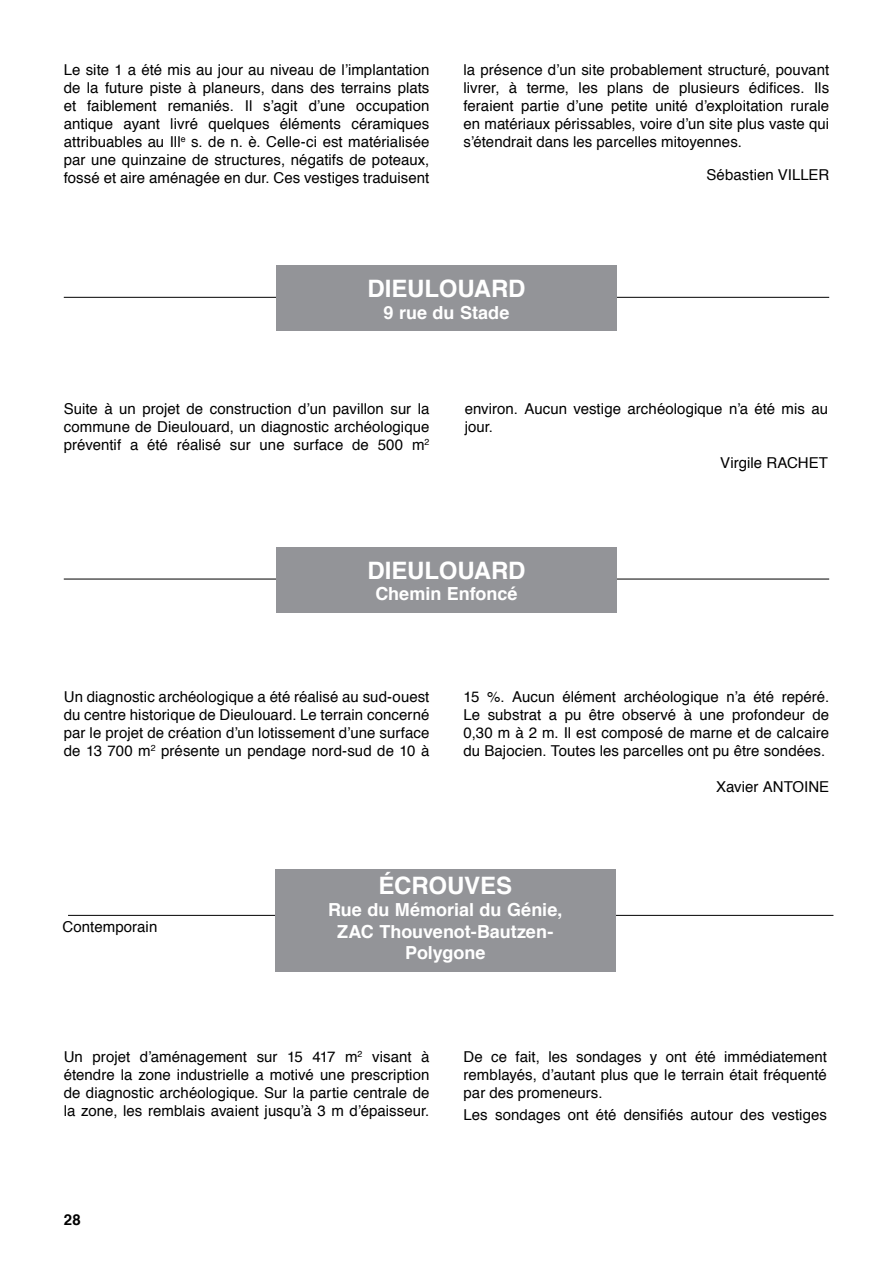
<style>
.page{position:relative;width:893px;height:1263px;background:#fff}
.page>*{position:absolute;margin:0;border:0;box-sizing:border-box;transform-origin:0 0}
.t1{font:700 24px "Helvetica";letter-spacing:-.005em;color:#fff}
.t2{font:700 18px/21.6px "Helvetica";color:#fff;text-align:center}
.t3{font:15px/18px "Helvetica";letter-spacing:.005em;color:#000;text-align:justify}
.t4{font:700 15px "Helvetica";color:#000}
</style>
<div class="page">
<hr style="left:64px;top:297px;width:765px;height:1px;background:#000">
<div style="left:276px;top:265px;width:341px;height:66px;background:#939498"></div>
<hr style="left:64px;top:579px;width:765px;height:1px;background:#000">
<div style="left:276px;top:547px;width:341px;height:65px;background:#939498"></div>
<hr style="left:68px;top:915px;width:765px;height:1px;background:#000">
<div style="left:275px;top:869px;width:340px;height:102px;background:#939498"></div>
<p class="t3" style="left:64px;top:61px;width:367px">Le site 1 a été mis au jour au niveau de l’implantation de la future piste à planeurs, dans des terrains plats et faiblement remaniés. Il s’agit d’une occupation antique ayant livré quelques éléments céramiques attribuables au Ill<sup>e</sup> s. de n. è. Celle-ci est matérialisée par une quinzaine de structures, négatifs de poteaux, fossé et aire aménagée en dur. Ces vestiges traduisent</p>
<p class="t3" style="left:463px;top:61px;width:367px">la présence d’un site probablement structuré, pouvant livrer, à terme, les plans de plusieurs édifices. Ils feraient partie d’une petite unité d’exploitation rurale en matériaux périssables, voire d’un site plus vaste qui s’étendrait dans les parcelles mitoyennes.</p>
<p class="t3" style="left:707px;top:166px;width:124px">Sébastien VILLER</p>
<h1 class="t1" style="left:367px;top:269px;width:160px">DIEULOUARD</h1>
<p class="t2" style="left:384px;top:302px;width:127px">9 rue du Stade</p>
<p class="t3" style="left:64px;top:400px;width:367px">Suite à un projet de construction d’un pavillon sur la commune de Dieulouard, un diagnostic archéologique préventif a été réalisé sur une surface de 500 m<sup>2</sup></p>
<p class="t3" style="left:465px;top:400px;width:365px">environ. Aucun vestige archéologique n’a été mis au jour.</p>
<p class="t3" style="left:720px;top:454px;width:109px">Virgile RACHET</p>
<h1 class="t1" style="left:367px;top:551px;width:160px">DIEULOUARD</h1>
<p class="t2" style="left:375px;top:583px;width:144px">Chemin Enfoncé</p>
<p class="t3" style="left:64px;top:688px;width:367px">Un diagnostic archéologique a été réalisé au sud-ouest du centre historique de Dieulouard. Le terrain concerné par le projet de création d’un lotissement d’une surface de 13 700 m<sup>2</sup> présente un pendage nord-sud de 10 à</p>
<p class="t3" style="left:463px;top:688px;width:367px">15 %. Aucun élément archéologique n’a été repéré.<br>Le substrat a pu être observé à une profondeur de 0,30 m à 2 m. Il est composé de marne et de calcaire du Bajocien. Toutes les parcelles ont pu être sondées.</p>
<p class="t3" style="left:716px;top:778px;width:114px">Xavier ANTOINE</p>
<p class="t3" style="left:63px;top:918px;width:96px">Contemporain</p>
<h1 class="t1" style="left:379px;top:867px;width:135px">ÉCROUVES</h1>
<p class="t2" style="left:328px;top:899px;width:236px">Rue du Mémorial du Génie,<br>ZAC Thouvenot-Bautzen-<br>Polygone</p>
<p class="t3" style="left:64px;top:1048px;width:367px">Un projet d’aménagement sur 15 417 m<sup>2</sup> visant à étendre la zone industrielle a motivé une prescription de diagnostic archéologique. Sur la partie centrale de la zone, les remblais avaient jusqu’à 3 m d’épaisseur.</p>
<p class="t3" style="left:464px;top:1048px;width:365px">De ce fait, les sondages y ont été immédiatement remblayés, d’autant plus que le terrain était fréquenté par des promeneurs.</p>
<p class="t3" style="left:464px;top:1106px;width:365px">Les sondages ont été densifiés autour des vestiges</p>
<p class="t4" style="left:64px;top:1207px;width:18px">28</p>
</div>
